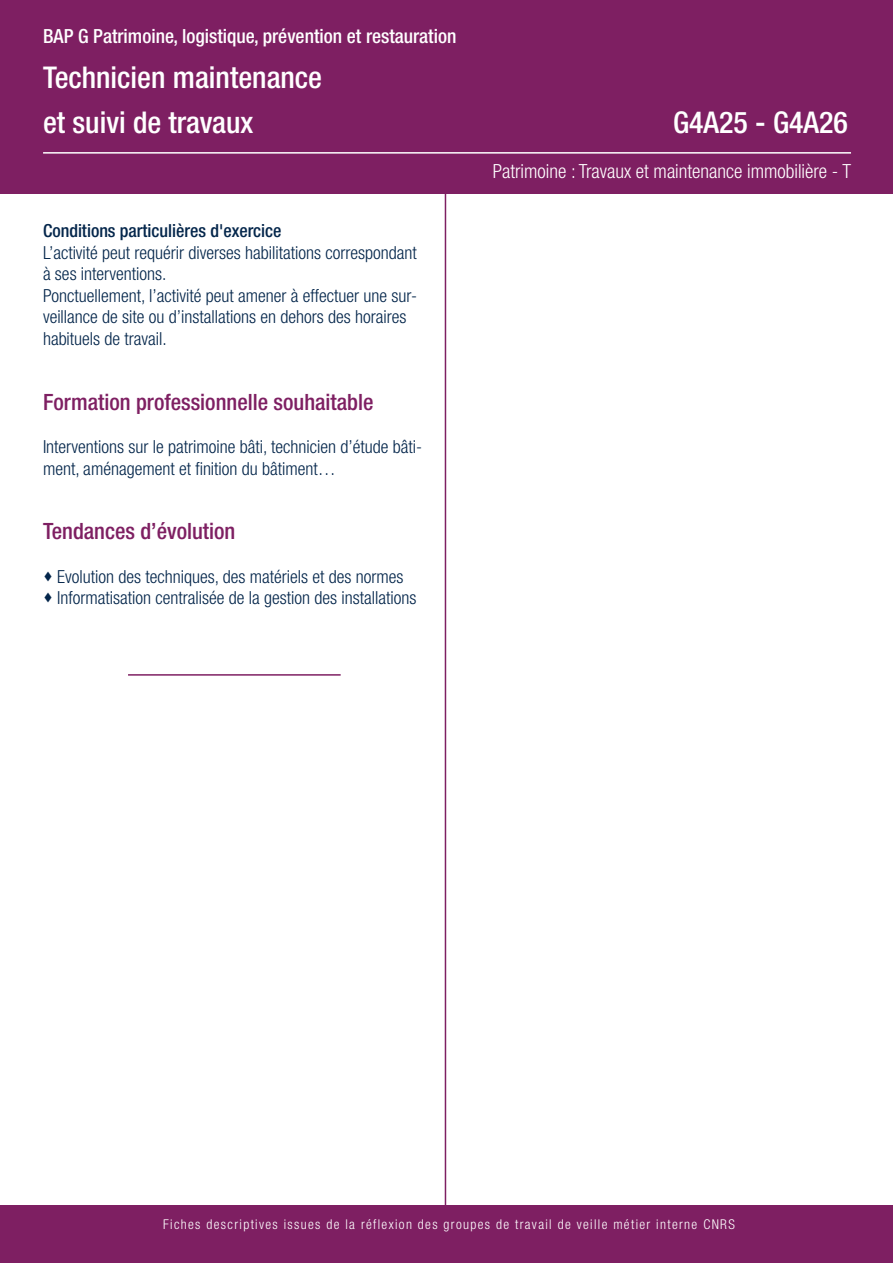
<style>
.page{position:relative;width:893px;height:1263px;background:#fff}
.page>*{position:absolute;margin:0;border:0;box-sizing:border-box;transform-origin:0 0}
.t1{font:500 condensed 30px/45px "Helvetica Neue LT Std";color:#fff}
.t2{font:500 condensed 22.5px "Helvetica Neue LT Std";color:#7e1f62}
.t3{font:500 condensed 19.5px "Helvetica Neue LT Std";color:#fff}
.t4{font:300 condensed 19.5px "Helvetica Neue LT Std";color:#fff}
.t5{font:300 condensed 18px/21.6px "Helvetica Neue LT Std";color:#04264b}
.t6{font:500 condensed 18px "Helvetica Neue LT Std";color:#04264b}
.t7{font:300 condensed 13.5px "Helvetica Neue LT Std";letter-spacing:.1em;color:#fff}
</style>
<div class="page">
<hr style="left:445px;top:0;width:1px;height:1209px;background:#7e1f62">
<div style="left:0;top:0;width:893px;height:194px;background:#7e1f62"></div>
<hr style="left:43px;top:152px;width:808px;height:2px;background:#fff">
<hr style="left:128px;top:674px;width:213px;height:2px;background:#7e1f62">
<div style="left:0;top:1205px;width:893px;height:58px;background:#7e1f62"></div>
<p class="t3" style="left:43px;top:29px;width:415px">BAP G Patrimoine, logistique, prévention et restauration</p>
<h1 class="t1" style="left:43px;top:57px;width:281px">Technicien maintenance et suivi de travaux</h1>
<p class="t6" style="left:43px;top:224px;width:240px">Conditions particulières d'exercice</p>
<p class="t5" style="left:43px;top:243px;width:376px">L’activité peut requérir diverses habilitations correspondant à ses interventions.<br>Ponctuellement, l’activité peut amener à effectuer une sur&shy;veillance de site ou d’installations en dehors des horaires habituels de travail.</p>
<p class="t2" style="left:43px;top:394px;width:332px">Formation professionnelle souhaitable</p>
<p class="t5" style="left:43px;top:437px;width:380px">Interventions sur le patrimoine bâti, technicien d’étude bâti&shy;ment, aménagement et finition du bâtiment…</p>
<p class="t2" style="left:43px;top:523px;width:194px">Tendances d’évolution</p>
<p class="t5" style="left:43px;top:567px;width:362px">• Evolution des techniques, des matériels et des normes</p>
<p class="t5" style="left:43px;top:588px;width:375px">• Informatisation centralisée de la gestion des installations</p>
<h1 class="t1" style="left:673px;top:102px;width:176px">G4A25 - G4A26</h1>
<p class="t4" style="left:493px;top:164px;width:360px">Patrimoine : Travaux et maintenance immobilière - T</p>
<p class="t7" style="left:163px;top:1219px;width:573px">Fiches descriptives issues de la réflexion des groupes de travail de veille métier interne CNRS</p>
</div>
